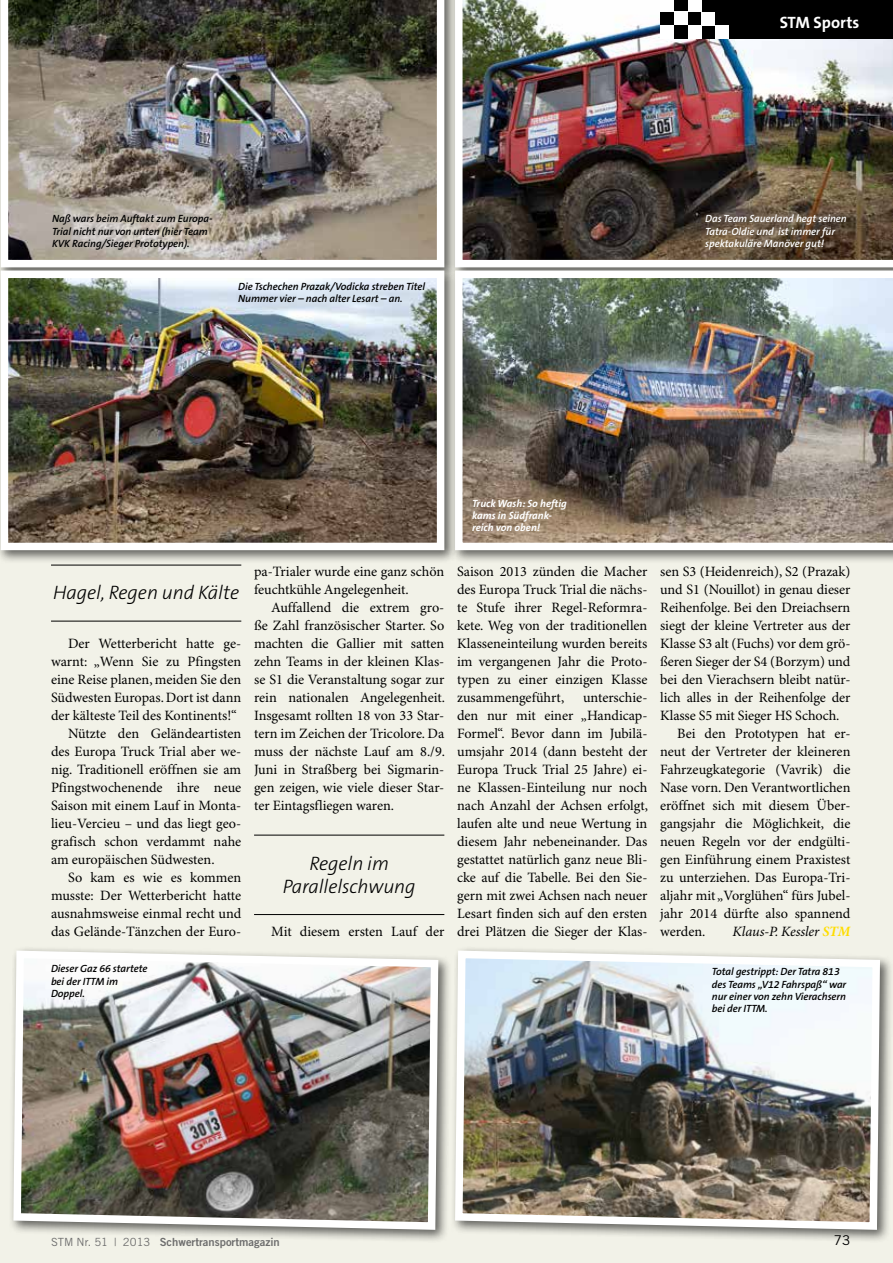
<style>
.page{position:relative;width:893px;height:1263px;background:#f2f2e8}
.page>*{position:absolute;margin:0;border:0;box-sizing:border-box;transform-origin:0 0}
.t1{font:italic 300 19.5px/23.4px "The Sans B3";letter-spacing:-.005em;color:#000;text-align:center}
.t2{font:700 16.5px "The Sans B7";color:#fff}
.t3{font:14.25px/18px "Minion Pro";color:#000;text-align:justify}
.t4{font:italic 14.25px "Minion Pro";letter-spacing:-.005em;color:#000}
.t5{font:13.5px "Trade Gothic";color:#000}
.t6{font:11.25px "Trade Gothic Bold Two";color:#6e6e6e}
.t7{font:italic 600 10.5px/12.3px "The Sans B6";letter-spacing:-.005em;color:#000}
.t8{font:italic 600 10.5px/12.3px "The Sans B6";letter-spacing:-.005em;color:#fff}
.t9{font:italic 700 10.5px/12.3px "The Sans B7";color:#fff}
.s1{font-weight:700;color:#fd0}
.s2{font-family:"Trade Gothic"}
</style>
<div class="page">
<img style="left:1px;top:0;width:443px;height:266px">
<div style="left:0;top:266px;width:458px;height:297px;background:#000;opacity:.6"></div>
<img style="left:10px;top:280px;width:425px;height:261px">
<div style="left:1px;top:271px;width:443px;height:279px;border:8px solid #fff"></div>
<img style="left:455px;top:0;width:438px;height:266px">
<div style="left:450px;top:266px;width:443px;height:297px;background:#000;opacity:.6"></div>
<img style="left:455px;top:271px;width:438px;height:279px">
<div style="left:660px;top:0;width:233px;height:39px;background:#000"></div>
<div style="left:660px;top:25px;width:14px;height:14px;background:#fff"></div>
<div style="left:674px;top:12px;width:14px;height:13px;background:#fff"></div>
<div style="left:660px;top:0;width:14px;height:12px;background:#fff"></div>
<div style="left:688px;top:0;width:13px;height:12px;background:#fff"></div>
<div style="left:688px;top:25px;width:14px;height:14px;background:#fff"></div>
<div style="left:715px;top:25px;width:14px;height:14px;background:#fff"></div>
<div style="left:701px;top:12px;width:14px;height:14px;background:#fff"></div>
<hr style="left:51px;top:565px;width:190px;height:1px;background:#000">
<hr style="left:51px;top:621px;width:190px;height:1px;background:#000">
<hr style="left:254px;top:835px;width:190px;height:1px;background:#000">
<hr style="left:254px;top:914px;width:190px;height:1px;background:#000">
<div style="left:9px;top:946px;width:442px;height:297px;background:#000;opacity:.6"></div>
<img style="left:10px;top:947px;width:432px;height:287px">
<div style="left:450px;top:946px;width:443px;height:297px;background:#000;opacity:.6"></div>
<img style="left:451px;top:947px;width:433px;height:287px">
<p class="t2" style="left:780px;top:14px;width:81px">STM Sports</p>
<p class="t7" style="left:52px;top:213px;width:162px">Naß wars beim Auftakt zum Europa-<br>Trial nicht nur von unten (hier Team<br>KVK Racing/Sieger Prototypen).</p>
<p class="t8" style="left:705px;top:213px;width:143px">Das Team Sauerland hegt seinen<br>Tatra-Oldie und ist immer für spektakuläre Manöver gut!</p>
<p class="t7" style="left:238px;top:281px;width:189px">Die Tschechen Prazak/Vodicka streben Titel<br>Nummer vier – nach alter Lesart – an.</p>
<p class="t9" style="left:472px;top:497px;width:96px">Truck Wash: So heftig kams in Südfrank&shy;reich von oben!</p>
<h1 class="t1" style="left:53px;top:582px;width:187px">Hagel, Regen und Kälte</h1>
<p class="t3" style="left:68px;top:635px;width:175px">Der Wetterbericht hatte ge-</p>
<p class="t3" style="left:51px;top:653px;width:192px">warnt: „Wenn Sie zu Pfingsten</p>
<p class="t3" style="left:51px;top:671px;width:192px">eine Reise planen, meiden Sie den</p>
<p class="t3" style="left:51px;top:689px;width:192px">Südwesten Europas. Dort ist dann</p>
<p class="t3" style="left:51px;top:707px;width:187px">der kälteste Teil des Kontinents!“</p>
<p class="t3" style="left:68px;top:725px;width:175px">Nützte den Geländeartisten</p>
<p class="t3" style="left:51px;top:743px;width:192px">des Europa Truck Trial aber we-</p>
<p class="t3" style="left:51px;top:761px;width:192px">nig. Traditionell eröffnen sie am</p>
<p class="t3" style="left:51px;top:779px;width:192px">Pfingstwochenende ihre neue</p>
<p class="t3" style="left:51px;top:797px;width:192px">Saison mit einem Lauf in Monta-</p>
<p class="t3" style="left:51px;top:815px;width:192px">lieu-Vercieu – und das liegt geo-</p>
<p class="t3" style="left:51px;top:833px;width:192px">grafisch schon verdammt nahe</p>
<p class="t3" style="left:51px;top:851px;width:165px">am europäischen Südwesten.</p>
<p class="t3" style="left:68px;top:869px;width:175px">So kam es wie es kommen</p>
<p class="t3" style="left:51px;top:887px;width:192px">musste: Der Wetterbericht hatte</p>
<p class="t3" style="left:51px;top:905px;width:192px">ausnahmsweise einmal recht und</p>
<p class="t3" style="left:51px;top:923px;width:192px">das Gelände-Tänzchen der Euro-</p>
<p class="t3" style="left:254px;top:563px;width:192px">pa-Trialer wurde eine ganz schön feuchtkühle Angelegenheit.</p>
<p class="t3" style="left:254px;top:599px;width:193px;text-indent:17px">Auffallend die extrem gro&shy;ße Zahl französischer Starter. So machten die Gallier mit satten zehn Teams in der kleinen Klas&shy;se S1 die Veranstaltung sogar zur rein nationalen Angelegenheit.<br>Insgesamt rollten 18 von 33 Star&shy;tern im Zeichen der Tricolore. Da muss der nächste Lauf am 8./9.<br>Juni in Straßberg bei Sigmarin&shy;gen zeigen, wie viele dieser Star&shy;ter Eintagsfliegen waren.</p>
<h1 class="t1" style="left:283px;top:852px;width:134px">Regeln im<br>Parallelschwung</h1>
<p class="t3" style="left:271px;top:923px;width:175px">Mit diesem ersten Lauf der</p>
<p class="t3" style="left:457px;top:563px;width:192px">Saison 2013 zünden die Macher des Europa Truck Trial die nächs&shy;te Stufe ihrer Regel-Reformra&shy;kete. Weg von der traditionellen Klasseneinteilung wurden bereits im vergangenen Jahr die Proto&shy;typen zu einer einzigen Klasse zusammengeführt,</p>
<p class="t3" style="left:457px;top:689px;width:193px;text-indent:126px">unterschie&shy;den nur mit einer „Handicap-Formel“. Bevor dann im Jubilä&shy;umsjahr 2014 (dann besteht der Europa Truck Trial 25 Jahre) ei&shy;ne Klassen-Einteilung nur noch nach Anzahl der Achsen erfolgt, laufen alte und neue Wertung in diesem Jahr nebeneinander. Das gestattet natürlich ganz neue Bli&shy;cke auf die Tabelle. Bei den Sie&shy;gern mit zwei Achsen nach neuer Lesart finden sich auf den ersten drei Plätzen die Sieger der Klas-</p>
<p class="t3" style="left:660px;top:563px;width:192px">sen S3 (Heidenreich), S2 (Prazak)</p>
<p class="t3" style="left:660px;top:581px;width:192px">und S1 (Nouillot) in genau dieser</p>
<p class="t3" style="left:660px;top:599px;width:192px">Reihenfolge. Bei den Dreiachsern</p>
<p class="t3" style="left:660px;top:617px;width:192px">siegt der kleine Vertreter aus der</p>
<p class="t3" style="left:660px;top:635px;width:192px">Klasse S3 alt (Fuchs) vor dem grö-</p>
<p class="t3" style="left:660px;top:653px;width:192px">ßeren Sieger der S4 (Borzym) und</p>
<p class="t3" style="left:660px;top:671px;width:192px">bei den Vierachsern bleibt natür-</p>
<p class="t3" style="left:660px;top:689px;width:192px">lich alles in der Reihenfolge der</p>
<p class="t3" style="left:660px;top:707px;width:181px">Klasse S5 mit Sieger HS Schoch.</p>
<p class="t3" style="left:677px;top:725px;width:175px">Bei den Prototypen hat er-</p>
<p class="t3" style="left:660px;top:743px;width:192px">neut der Vertreter der kleineren</p>
<p class="t3" style="left:660px;top:761px;width:192px">Fahrzeugkategorie (Vavrik) die</p>
<p class="t3" style="left:660px;top:779px;width:192px">Nase vorn. Den Verantwortlichen</p>
<p class="t3" style="left:660px;top:797px;width:192px">eröffnet sich mit diesem Über-</p>
<p class="t3" style="left:660px;top:815px;width:192px">gangsjahr die Möglichkeit, die</p>
<p class="t3" style="left:660px;top:833px;width:192px">neuen Regeln vor der endgülti-</p>
<p class="t3" style="left:660px;top:851px;width:192px">gen Einführung einem Praxistest</p>
<p class="t3" style="left:660px;top:869px;width:192px">zu unterziehen. Das Europa-Tri-</p>
<p class="t3" style="left:660px;top:887px;width:192px">aljahr mit „Vorglühen“ fürs Jubel-</p>
<p class="t3" style="left:660px;top:905px;width:192px">jahr 2014 dürfte also spannend</p>
<p class="t3" style="left:660px;top:923px;width:47px">werden.</p>
<p class="t4" style="left:733px;top:923px;width:119px">Klaus-P. Kessler <span class="s1">STM</span></p>
<p class="t7" style="left:51px;top:963px;width:98px">Dieser Gaz 66 startete bei der ITTM im<br>Doppel.</p>
<p class="t7" style="left:712px;top:966px;width:136px">Total gestrippt: Der Tatra 813 des Teams „V12 Fahrspaß“ war nur einer von zehn Vierachsern bei der ITTM.</p>
<p class="t6" style="left:51px;top:1235px;width:230px"><span class="s2">STM Nr. 51 | 2013</span> Schwertransportmagazin</p>
<p class="t5" style="left:834px;top:1232px;width:18px">73</p>
</div>
